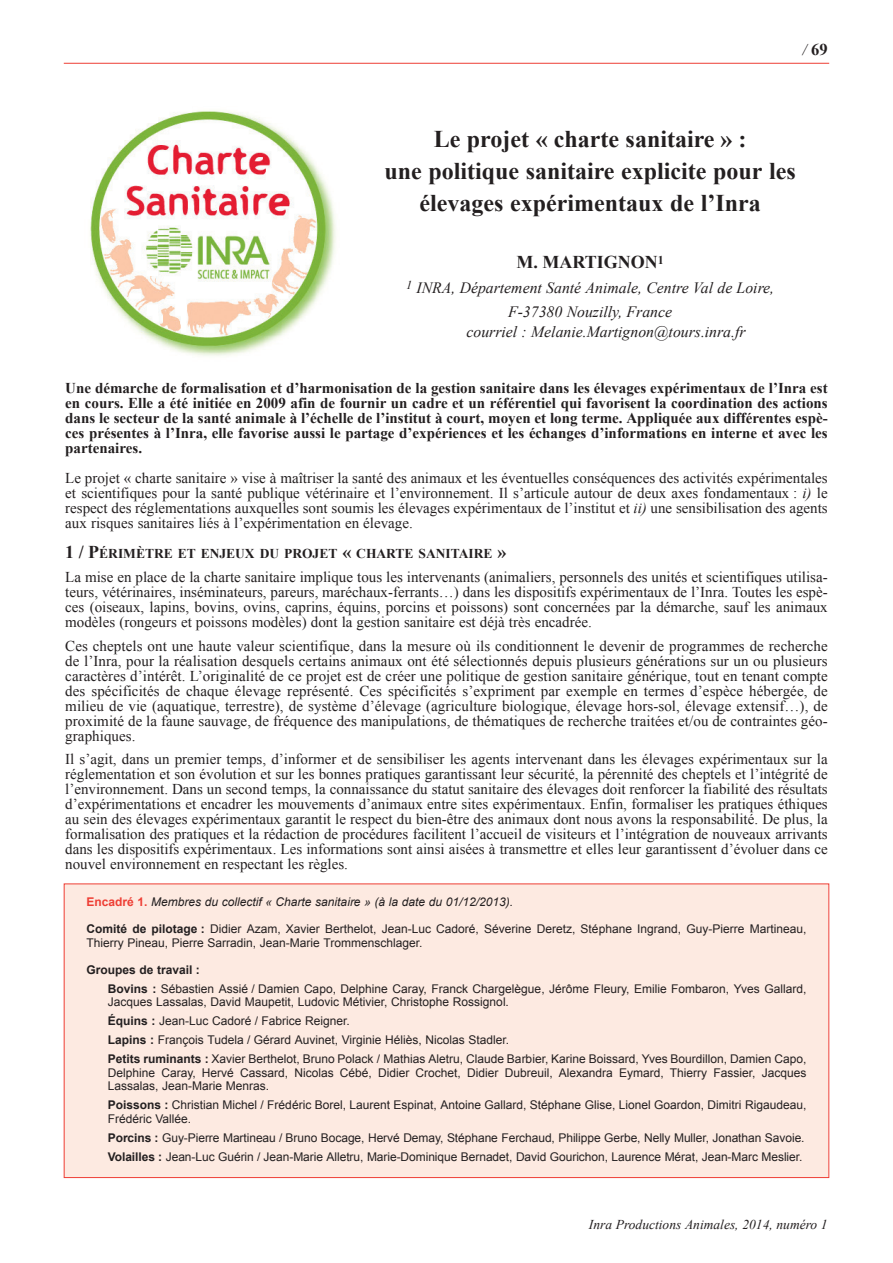
<style>
.page{position:relative;width:893px;height:1263px;background:#fff}
.page>*{position:absolute;margin:0;border:0;box-sizing:border-box;transform-origin:0 0}
.t1{font:700 24px/32.2px "Times New Roman";color:#231f20;text-align:center}
.t2{font:700 18px "Times New Roman";color:#231f20}
.t3{font:700 16.5px "Times New Roman";color:#231f20}
.t4{font:italic 15.75px/24.2px "Times New Roman";color:#231f20;text-align:center}
.t5{font:15px/15px "Times New Roman";color:#231f20;text-align:justify}
.t6{font:700 15px/15px "Times New Roman";color:#231f20;text-align:justify}
.t7{font:700 13.5px "Times New Roman";color:#231f20}
.t8{font:italic 13.5px "Times New Roman";color:#231f20}
.t9{font:12px/19px "Arial";color:#231f20}
.t10{font:italic 12px "Arial";color:#231f20}
.s1{font-weight:400;font-style:italic;font-size:15.75px}
.s2{font-style:italic}
.s3{font-size:18px}
.s4{font-weight:700;font-style:normal;color:#ee3e34}
.s5{font-weight:700}
</style>
<div class="page">
<div style="left:65px;top:884px;width:763px;height:293px;background:#fdeae1"></div>
<hr style="left:64px;top:63px;width:765px;height:1px;background:#ee3e34">
<img style="left:90px;top:111px;width:246px;height:245px">
<p class="t3" style="left:802px;top:41px;width:27px"><span class="s1">/</span> 69</p>
<p class="t1" style="left:384px;top:123px;width:413px">Le projet « charte sanitaire » :<br>une politique sanitaire explicite pour les élevages expérimentaux de l’Inra</p>
<p class="t2" style="left:516px;top:252px;width:149px">M. MARTIGNON<sup>1</sup></p>
<p class="t4" style="left:406px;top:275px;width:370px"><sup>1</sup> INRA, Département Santé Animale, Centre Val de Loire,<br>F-37380 Nouzilly, France</p>
<p class="t4" style="left:466px;top:319px;width:281px">courriel : Melanie.Martignon@tours.inra.fr</p>
<p class="t6" style="left:65px;top:380px;width:764px">Une démarche de formalisation et d’harmonisation de la gestion sanitaire dans les élevages expérimentaux de l’Inra est en cours. Elle a été initiée en 2009 afin de fournir un cadre et un référentiel qui favorisent la coordination des actions dans le secteur de la santé animale à l’échelle de l’institut à court, moyen et long terme. Appliquée aux différentes espè&shy;ces présentes à l’Inra, elle favorise aussi le partage d’expériences et les échanges d’informations en interne et avec les partenaires.</p>
<p class="t5" style="left:65px;top:470px;width:764px">Le projet « charte sanitaire » vise à maîtriser la santé des animaux et les éventuelles conséquences des activités expérimentales et scientifiques pour la santé publique vétérinaire et l’environnement. Il s’articule autour de deux axes fondamentaux : <span class="s2">i)</span> le respect des réglementations auxquelles sont soumis les élevages expérimentaux de l’institut et <span class="s2">ii)</span> une sensibilisation des agents aux risques sanitaires liés à l’expérimentation en élevage.</p>
<p class="t7" style="left:65px;top:546px;width:443px"><span class="s3">1 / P</span>ÉRIMÈTRE ET ENJEUX DU PROJET <span class="s3">«</span> CHARTE SANITAIRE <span class="s3">»</span></p>
<p class="t5" style="left:65px;top:569px;width:764px">La mise en place de la charte sanitaire implique tous les intervenants (animaliers, personnels des unités et scientifiques utilisa&shy;teurs, vétérinaires, inséminateurs, pareurs, maréchaux-ferrants…) dans les dispositifs expérimentaux de l’Inra. Toutes les espè&shy;ces (oiseaux, lapins, bovins, ovins, caprins, équins, porcins et poissons) sont concernées par la démarche, sauf les animaux modèles (rongeurs et poissons modèles) dont la gestion sanitaire est déjà très encadrée.</p>
<p class="t5" style="left:65px;top:638px;width:764px">Ces cheptels ont une haute valeur scientifique, dans la mesure où ils conditionnent le devenir de programmes de recherche de l’Inra, pour la réalisation desquels certains animaux ont été sélectionnés depuis plusieurs générations sur un ou plusieurs caractères d’intérêt. L’originalité de ce projet est de créer une politique de gestion sanitaire générique, tout en tenant compte des spécificités de chaque élevage représenté. Ces spécificités s’expriment par exemple en termes d’espèce hébergée, de milieu de vie (aquatique, terrestre), de système d’élevage (agriculture biologique, élevage hors-sol, élevage extensif…), de proximité de la faune sauvage, de fréquence des manipulations, de thématiques de recherche traitées et/ou de contraintes géo&shy;graphiques.</p>
<p class="t5" style="left:65px;top:751px;width:764px">Il s’agit, dans un premier temps, d’informer et de sensibiliser les agents intervenant dans les élevages expérimentaux sur la réglementation et son évolution et sur les bonnes pratiques garantissant leur sécurité, la pérennité des cheptels et l’intégrité de l’environnement. Dans un second temps, la connaissance du statut sanitaire des élevages doit renforcer la fiabilité des résultats d’expérimentations et encadrer les mouvements d’animaux entre sites expérimentaux. Enfin, formaliser les pratiques éthiques au sein des élevages expérimentaux garantit le respect du bien-être des animaux dont nous avons la responsabilité. De plus, la formalisation des pratiques et la rédaction de procédures facilitent l’accueil de visiteurs et l’intégration de nouveaux arrivants dans les dispositifs expérimentaux. Les informations sont ainsi aisées à transmettre et elles leur garantissent d’évoluer dans ce nouvel environnement en respectant les règles.</p>
<p class="t10" style="left:87px;top:895px;width:428px"><span class="s4">Encadré 1.</span> Membres du collectif « Charte sanitaire » (à la date du 01/12/2013).</p>
<p class="t9" style="left:87px;top:922px;width:721px;line-height:13.5px"><span class="s5">Comité de pilotage :</span> Didier Azam, Xavier Berthelot, Jean-Luc Cadoré, Séverine Deretz, Stéphane Ingrand, Guy-Pierre Martineau,<br>Thierry Pineau, Pierre Sarradin, Jean-Marie Trommenschlager.</p>
<p class="t9" style="left:108px;top:960px;width:700px;text-indent:-21px"><span class="s5">Groupes de travail :<br>Bovins :</span> Sébastien Assié / Damien Capo, Delphine Caray, Franck Chargelègue, Jérôme Fleury, Emilie Fombaron, Yves Gallard,</p>
<p class="t9" style="left:108px;top:992px;width:700px">Jacques Lassalas, David Maupetit, Ludovic Métivier, Christophe Rossignol.<br><span class="s5">Équins :</span> Jean-Luc Cadoré / Fabrice Reigner.<br><span class="s5">Lapins :</span> François Tudela / Gérard Auvinet, Virginie Héliès, Nicolas Stadler.<br><span class="s5">Petits ruminants :</span> Xavier Berthelot, Bruno Polack / Mathias Aletru, Claude Barbier, Karine Boissard, Yves Bourdillon, Damien Capo,</p>
<p class="t9" style="left:108px;top:1066px;width:700px;line-height:13.5px">Delphine Caray, Hervé Cassard, Nicolas Cébé, Didier Crochet, Didier Dubreuil, Alexandra Eymard, Thierry Fassier, Jacques<br>Lassalas, Jean-Marie Menras.</p>
<p class="t9" style="left:108px;top:1098px;width:700px;line-height:13.5px"><span class="s5">Poissons :</span> Christian Michel / Frédéric Borel, Laurent Espinat, Antoine Gallard, Stéphane Glise, Lionel Goardon, Dimitri Rigaudeau,<br>Frédéric Vallée.</p>
<p class="t9" style="left:108px;top:1128px;width:698px"><span class="s5">Porcins :</span> Guy-Pierre Martineau / Bruno Bocage, Hervé Demay, Stéphane Ferchaud, Philippe Gerbe, Nelly Muller, Jonathan Savoie.<br><span class="s5">Volailles :</span> Jean-Luc Guérin / Jean-Marie Alletru, Marie-Dominique Bernadet, David Gourichon, Laurence Mérat, Jean-Marc Meslier.</p>
<p class="t8" style="left:589px;top:1217px;width:240px">Inra Productions Animales, 2014, numéro 1</p>
</div>
